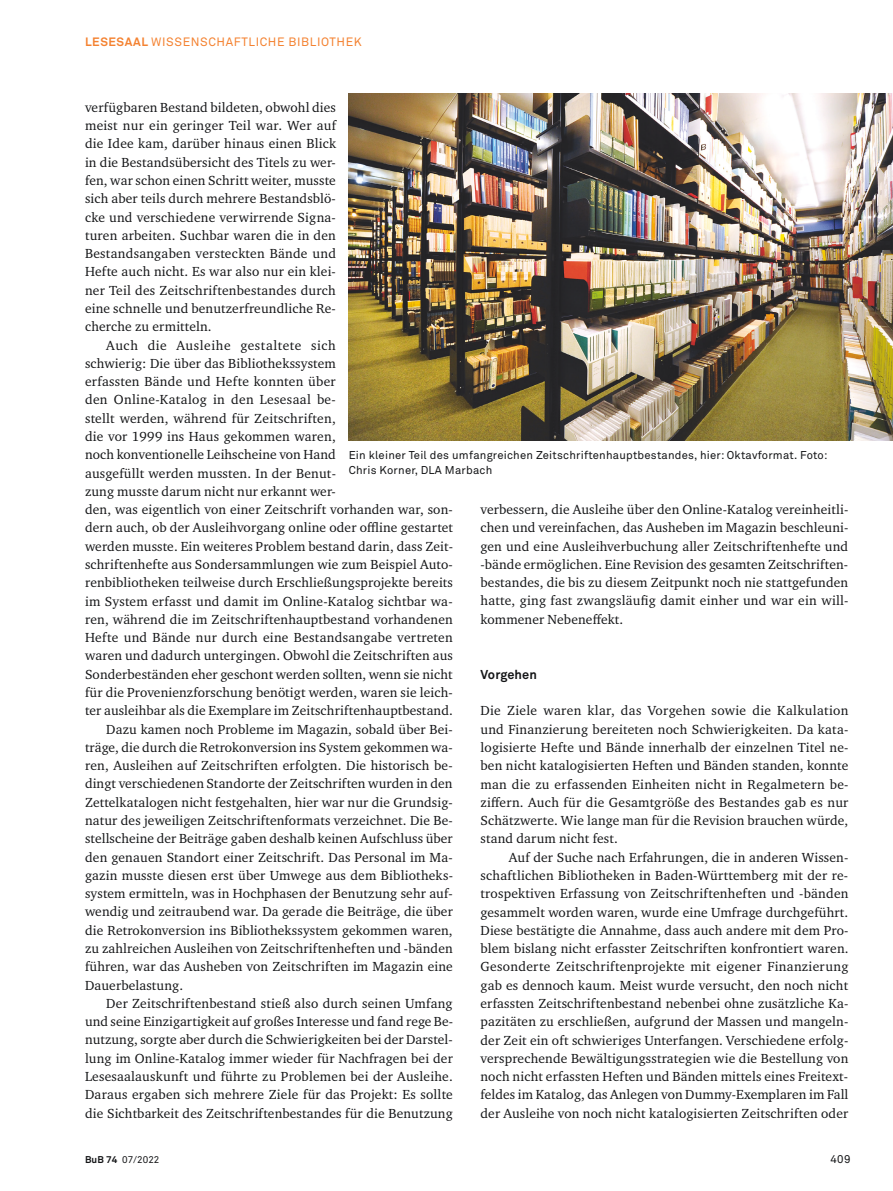
<style>
.page{position:relative;width:893px;height:1191px;background:#fff}
.page>*{position:absolute;margin:0;border:0;box-sizing:border-box;transform-origin:0 0}
.t1{font:13.5px/18.3px "Charter ITC Pro Regular 51";letter-spacing:.01em;color:#141517;text-align:justify}
.t2{font:13.5px "Charter ITC Pro Regular 51";letter-spacing:.045em;color:#141517}
.t3{font:12.75px "Akkurat Pro Bold 79";letter-spacing:.01em;color:#141517}
.t4{font:12px "Akkurat Pro Regular 85";letter-spacing:.05em;color:#f48231}
.t5{font:11.25px/15px "Akkurat Pro Regular 85";letter-spacing:.02em;color:#141517}
.t6{font:9.75px "Akkurat Pro Regular 84";letter-spacing:.01em;color:#141517}
.s1{font-family:"Akkurat Pro Bold 79"}
.s2{font-family:"Akkurat Pro Bold 78"}
</style>
<div class="page">
<img style="left:349px;top:94px;width:544px;height:346px">
<p class="t4" style="left:85px;top:37px;width:278px"><span class="s1">LESESAAL</span> WISSENSCHAFTLICHE BIBLIOTHEK</p>
<p class="t1" style="left:85px;top:99px;width:253px">verfügbaren Bestand bildeten, obwohl dies meist nur ein geringer Teil war. Wer auf die Idee kam, darüber hinaus einen Blick in die Bestandsübersicht des Titels zu wer&shy;fen, war schon einen Schritt weiter, musste sich aber teils durch mehrere Bestandsblö&shy;cke und verschiedene verwirrende Signa&shy;turen arbeiten. Suchbar waren die in den Bestandsangaben versteckten Bände und Hefte auch nicht. Es war also nur ein klei&shy;ner Teil des Zeitschriftenbestandes durch eine schnelle und benutzerfreundliche Re&shy;cherche zu ermitteln.</p>
<p class="t2" style="left:106px;top:339px;width:231px">Auch die Ausleihe gestaltete sich</p>
<p class="t1" style="left:85px;top:355px;width:252px">schwierig: Die über das Bibliothekssystem</p>
<p class="t1" style="left:85px;top:373px;width:252px">erfassten Bände und Hefte konnten über</p>
<p class="t1" style="left:85px;top:391px;width:252px">den Online-Katalog in den Lesesaal be-</p>
<p class="t1" style="left:85px;top:409px;width:252px">stellt werden, während für Zeitschriften,</p>
<p class="t1" style="left:85px;top:428px;width:252px">die vor 1999 ins Haus gekommen waren,</p>
<p class="t1" style="left:85px;top:446px;width:252px">noch konventionelle Leihscheine von Hand</p>
<p class="t1" style="left:85px;top:464px;width:252px">ausgefüllt werden mussten. In der Benut-</p>
<p class="t1" style="left:85px;top:483px;width:252px">zung musste darum nicht nur erkannt wer-</p>
<p class="t1" style="left:85px;top:501px;width:369px">den, was eigentlich von einer Zeitschrift vorhanden war, son-</p>
<p class="t1" style="left:85px;top:519px;width:369px">dern auch, ob der Ausleihvorgang online oder offline gestartet</p>
<p class="t1" style="left:85px;top:537px;width:369px">werden musste. Ein weiteres Problem bestand darin, dass Zeit-</p>
<p class="t1" style="left:85px;top:556px;width:369px">schriftenhefte aus Sondersammlungen wie zum Beispiel Auto-</p>
<p class="t1" style="left:85px;top:574px;width:369px">renbibliotheken teilweise durch Erschließungsprojekte bereits</p>
<p class="t1" style="left:85px;top:592px;width:369px">im System erfasst und damit im Online-Katalog sichtbar wa-</p>
<p class="t1" style="left:85px;top:610px;width:369px">ren, während die im Zeitschriftenhauptbestand vorhandenen</p>
<p class="t1" style="left:85px;top:629px;width:369px">Hefte und Bände nur durch eine Bestandsangabe vertreten</p>
<p class="t1" style="left:85px;top:647px;width:369px">waren und dadurch untergingen. Obwohl die Zeitschriften aus</p>
<p class="t1" style="left:85px;top:665px;width:369px">Sonderbeständen eher geschont werden sollten, wenn sie nicht</p>
<p class="t1" style="left:85px;top:684px;width:369px">für die Provenienzforschung benötigt werden, waren sie leich-</p>
<p class="t1" style="left:85px;top:702px;width:369px">ter ausleihbar als die Exemplare im Zeitschriftenhauptbestand.</p>
<p class="t1" style="left:106px;top:720px;width:348px">Dazu kamen noch Probleme im Magazin, sobald über Bei-</p>
<p class="t1" style="left:85px;top:738px;width:369px">träge, die durch die Retrokonversion ins System gekommen wa-</p>
<p class="t1" style="left:85px;top:757px;width:369px">ren, Ausleihen auf Zeitschriften erfolgten. Die historisch be-</p>
<p class="t1" style="left:85px;top:775px;width:369px">dingt verschiedenen Standorte der Zeitschriften wurden in den</p>
<p class="t1" style="left:85px;top:793px;width:369px">Zettelkatalogen nicht festgehalten, hier war nur die Grundsig-</p>
<p class="t1" style="left:85px;top:812px;width:369px">natur des jeweiligen Zeitschriftenformats verzeichnet. Die Be-</p>
<p class="t1" style="left:85px;top:830px;width:369px">stellscheine der Beiträge gaben deshalb keinen Aufschluss über</p>
<p class="t1" style="left:85px;top:848px;width:369px">den genauen Standort einer Zeitschrift. Das Personal im Ma-</p>
<p class="t1" style="left:85px;top:866px;width:369px">gazin musste diesen erst über Umwege aus dem Bibliotheks-</p>
<p class="t1" style="left:85px;top:885px;width:369px">system ermitteln, was in Hochphasen der Benutzung sehr auf-</p>
<p class="t1" style="left:85px;top:903px;width:369px">wendig und zeitraubend war. Da gerade die Beiträge, die über</p>
<p class="t1" style="left:85px;top:921px;width:369px">die Retrokonversion ins Bibliothekssystem gekommen waren,</p>
<p class="t1" style="left:85px;top:940px;width:369px">zu zahlreichen Ausleihen von Zeitschriftenheften und -bänden</p>
<p class="t1" style="left:85px;top:958px;width:369px">führen, war das Ausheben von Zeitschriften im Magazin eine</p>
<p class="t1" style="left:85px;top:976px;width:100px">Dauerbelastung.</p>
<p class="t1" style="left:106px;top:994px;width:348px">Der Zeitschriftenbestand stieß also durch seinen Umfang</p>
<p class="t1" style="left:85px;top:1013px;width:370px">und seine Einzigartigkeit auf großes Interesse und fand rege Be-</p>
<p class="t1" style="left:85px;top:1031px;width:369px">nutzung, sorgte aber durch die Schwierigkeiten bei der Darstel-</p>
<p class="t1" style="left:85px;top:1049px;width:369px">lung im Online-Katalog immer wieder für Nachfragen bei der</p>
<p class="t1" style="left:85px;top:1067px;width:369px">Lesesaalauskunft und führte zu Problemen bei der Ausleihe.</p>
<p class="t1" style="left:85px;top:1086px;width:369px">Daraus ergaben sich mehrere Ziele für das Projekt: Es sollte</p>
<p class="t1" style="left:85px;top:1104px;width:369px">die Sichtbarkeit des Zeitschriftenbestandes für die Benutzung</p>
<p class="t5" style="left:349px;top:449px;width:480px">Ein kleiner Teil des umfangreichen Zeitschriftenhauptbestandes, hier: Oktavformat. Foto:<br>Chris Korner, DLA Marbach</p>
<p class="t1" style="left:480px;top:501px;width:369px">verbessern, die Ausleihe über den Online-Katalog vereinheitli&shy;chen und vereinfachen, das Ausheben im Magazin beschleuni&shy;gen und eine Ausleihverbuchung aller Zeitschriftenhefte und -bände ermöglichen. Eine Revision des gesamten Zeitschriften&shy;bestandes, die bis zu diesem Zeitpunkt noch nie stattgefunden hatte, ging fast zwangsläufig damit einher und war ein will&shy;kommener Nebeneffekt.</p>
<p class="t3" style="left:480px;top:669px;width:58px">Vorgehen</p>
<p class="t1" style="left:480px;top:702px;width:369px">Die Ziele waren klar, das Vorgehen sowie die Kalkulation und Finanzierung bereiteten noch Schwierigkeiten. Da kata&shy;logisierte Hefte und Bände innerhalb der einzelnen Titel ne&shy;ben nicht katalogisierten Heften und Bänden standen, konnte man die zu erfassenden Einheiten nicht in Regalmetern be&shy;ziffern. Auch für die Gesamtgröße des Bestandes gab es nur Schätzwerte. Wie lange man für die Revision brauchen würde, stand darum nicht fest.</p>
<p class="t1" style="left:480px;top:848px;width:370px;text-indent:28px">Auf der Suche nach Erfahrungen, die in anderen Wissen&shy;schaftlichen Bibliotheken in Baden-Württemberg mit der re&shy;trospektiven Erfassung von Zeitschriftenheften und -bänden gesammelt worden waren, wurde eine Umfrage durchgeführt.<br>Diese bestätigte die Annahme, dass auch andere mit dem Pro&shy;blem bislang nicht erfasster Zeitschriften konfrontiert waren.<br>Gesonderte Zeitschriftenprojekte mit eigener Finanzierung gab es dennoch kaum. Meist wurde versucht, den noch nicht erfassten Zeitschriftenbestand nebenbei ohne zusätzliche Ka&shy;pazitäten zu erschließen, aufgrund der Massen und mangeln&shy;der Zeit ein oft schwieriges Unterfangen. Verschiedene erfolg&shy;versprechende Bewältigungsstrategien wie die Bestellung von noch nicht erfassten Heften und Bänden mittels eines Freitext&shy;feldes im Katalog, das Anlegen von Dummy-Exemplaren im Fall der Ausleihe von noch nicht katalogisierten Zeitschriften oder</p>
<p class="t6" style="left:85px;top:1156px;width:76px"><span class="s2">BuB 74</span> 07/2022</p>
<p class="t5" style="left:830px;top:1153px;width:21px">409</p>
</div>
